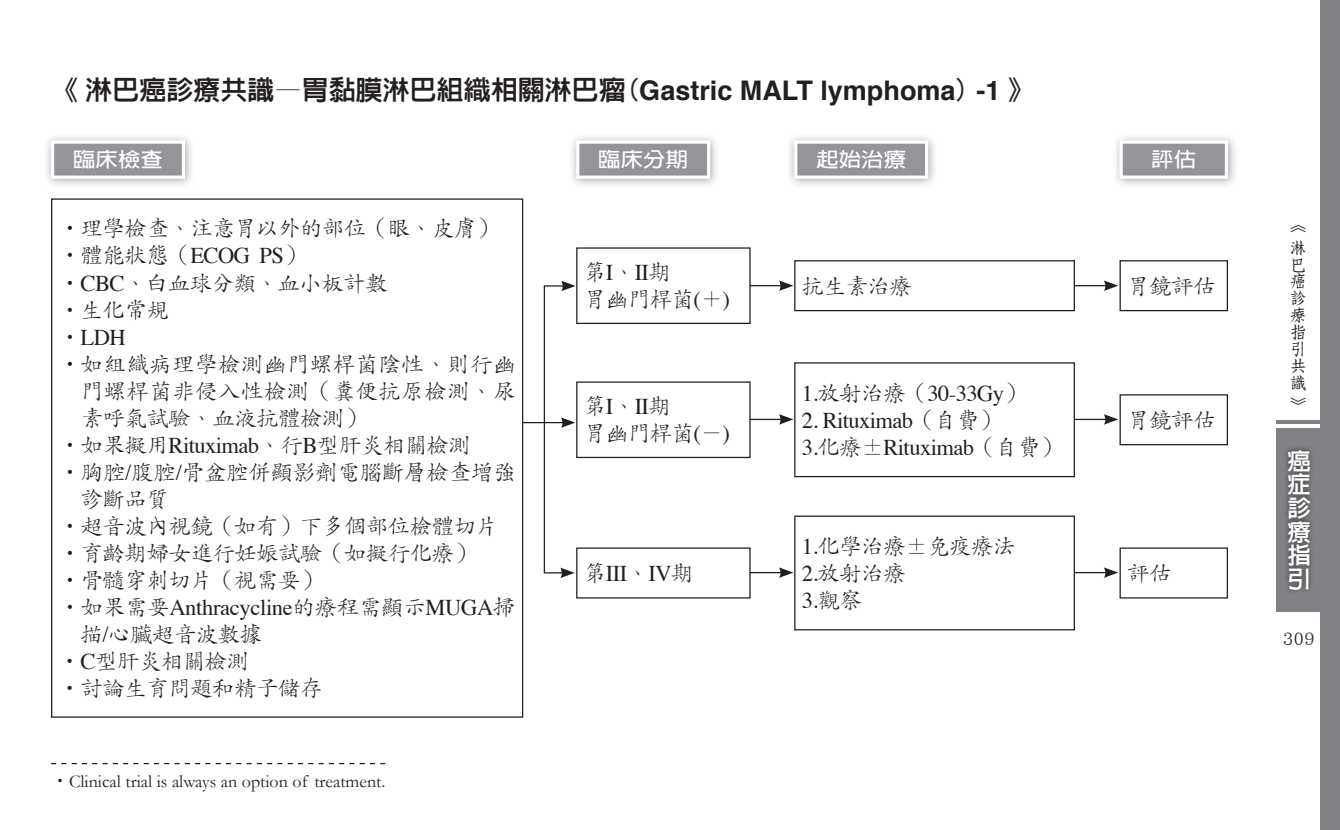
<style>
.page{position:relative;width:1340px;height:830px;background:#fff}
.page>*{position:absolute;margin:0;border:0;box-sizing:border-box;transform-origin:0 0}
.t1{font:800 27px "AR Hei B5";color:#231f20}
.t2{font:800 23.62px/23.6px "AR Hei B5";color:#fff;text-align:justify}
.t3{font:22.5px/27px "DF Kai Shu Std W3";letter-spacing:-.025em;color:#231f20}
.t4{font:22.5px/27px "Times";letter-spacing:-.025em;color:#231f20}
.t5{font:22.5px "DF Kai Shu Std W3";letter-spacing:.02em;color:#231f20}
.t6{font:700 20.25px "AR Hei B5";color:#fff;scale:1.11 1}
.t7{font:18px "Garamond";color:#231f20}
.t8{font:18px "DF Kai Shu Std W5";color:#231f20}
.t9{font:16.88px/16.9px "DF Fang Song Std W6";color:#231f20}
.s1{font-family:"Helvetica";font-weight:700}
.s2{font-family:"Times"}
.s3{font-family:"DF Kai Shu Std W3"}
.s4{font-family:"DF Kai Shu Std W5"}
</style>
<div class="page">
<div style="left:1320px;top:0;width:19px;height:829px;background:#808285"></div>
<div style="left:1276px;top:427px;width:63px;height:184px;background:#808285"></div>
<hr style="left:1276px;top:420px;width:63px;height:3px;background:#808285">
<div style="left:1282px;top:444px;width:31px;height:150px;background:#231f20;opacity:.75"></div>
<div style="left:568px;top:132px;width:151px;height:56px;background:#231f20;opacity:.4"></div>
<svg style="left:574px;top:139px;width:137px;height:41px"></svg>
<div style="left:43px;top:132px;width:151px;height:56px;background:#231f20;opacity:.4"></div>
<svg style="left:49px;top:139px;width:138px;height:41px"></svg>
<div style="left:786px;top:132px;width:151px;height:56px;background:#231f20;opacity:.4"></div>
<svg style="left:792px;top:139px;width:137px;height:41px"></svg>
<div style="left:1111px;top:132px;width:126px;height:56px;background:#231f20;opacity:.4"></div>
<svg style="left:1117px;top:139px;width:112px;height:41px"></svg>
<div style="left:794px;top:260px;width:280px;height:51px;border:1px solid #231f20"></div>
<div style="left:1119px;top:260px;width:108px;height:51px;border:1px solid #231f20"></div>
<div style="left:1119px;top:394px;width:108px;height:51px;border:1px solid #231f20"></div>
<div style="left:794px;top:362px;width:280px;height:115px;border:1px solid #231f20"></div>
<div style="left:1119px;top:547px;width:108px;height:51px;border:1px solid #231f20"></div>
<div style="left:794px;top:515px;width:280px;height:115px;border:1px solid #231f20"></div>
<div style="left:576px;top:247px;width:174px;height:77px;border:1px solid #231f20"></div>
<div style="left:576px;top:381px;width:174px;height:77px;border:1px solid #231f20"></div>
<div style="left:576px;top:547px;width:174px;height:51px;border:1px solid #231f20"></div>
<svg style="left:51px;top:762px;width:334px;height:1px"></svg>
<hr style="left:749px;top:571px;width:33px;height:2px;background:#231f20">
<svg style="left:779px;top:567px;width:14px;height:10px"></svg>
<hr style="left:749px;top:418px;width:33px;height:2px;background:#231f20">
<svg style="left:779px;top:414px;width:14px;height:10px"></svg>
<hr style="left:749px;top:285px;width:33px;height:1px;background:#231f20">
<svg style="left:779px;top:280px;width:14px;height:11px"></svg>
<hr style="left:1074px;top:285px;width:33px;height:1px;background:#231f20">
<svg style="left:1103px;top:280px;width:15px;height:11px"></svg>
<hr style="left:1074px;top:418px;width:33px;height:2px;background:#231f20">
<svg style="left:1103px;top:414px;width:15px;height:10px"></svg>
<hr style="left:1074px;top:571px;width:33px;height:2px;background:#231f20">
<svg style="left:1103px;top:567px;width:15px;height:10px"></svg>
<hr style="left:522px;top:422px;width:42px;height:1px;background:#231f20">
<svg style="left:543px;top:280px;width:32px;height:298px"></svg>
<p class="t1" style="left:51px;top:77px;width:985px">《淋巴癌診療共識—胃黏膜淋巴組織相關淋巴瘤(<span class="s1">Gastric MALT lymphoma</span>) <span class="s1">-1</span> 》</p>
<p class="t6" style="left:73px;top:149px;width:83px">臨床檢查</p>
<p class="t6" style="left:598px;top:149px;width:83px">臨床分期</p>
<p class="t6" style="left:816px;top:149px;width:83px">起始治療</p>
<p class="t6" style="left:1151px;top:149px;width:42px">評估</p>
<p class="t3" style="left:59px;top:214px;width:441px">‧理學檢查、注意胃以外的部位（眼、皮膚）‧體能狀態（<span class="s2">ECOG PS</span>）<br>‧<span class="s2">CBC</span>、白血球分類、血小板計數<br>‧生化常規</p>
<p class="t4" style="left:59px;top:321px;width:69px"><span class="s3">‧</span>LDH</p>
<p class="t5" style="left:59px;top:351px;width:458px">‧如組織病理學檢測幽門螺桿菌陰性、則行幽</p>
<p class="t5" style="left:81px;top:378px;width:436px">門螺桿菌非侵入性檢測（糞便抗原檢測、尿</p>
<p class="t3" style="left:81px;top:403px;width:287px">素呼氣試驗、血液抗體檢測）</p>
<p class="t3" style="left:59px;top:430px;width:414px">‧如果擬用<span class="s2">Rituximab</span>、行<span class="s2">B</span>型肝炎相關檢測</p>
<p class="t3" style="left:59px;top:457px;width:458px">‧胸腔<span class="s2">/</span>腹腔<span class="s2">/</span>骨盆腔併顯影劑電腦斷層檢查增強</p>
<p class="t3" style="left:81px;top:484px;width:90px">診斷品質</p>
<p class="t3" style="left:59px;top:511px;width:441px">‧超音波內視鏡（如有）下多個部位檢體切片</p>
<p class="t3" style="left:59px;top:538px;width:419px">‧育齡期婦女進行妊娠試驗（如擬行化療）</p>
<p class="t3" style="left:59px;top:565px;width:265px">‧骨髓穿刺切片（視需要）</p>
<p class="t4" style="left:59px;top:591px;width:458px"><span class="s3">‧如果需要</span>Anthracycline<span class="s3">的療程需顯示</span>MUGA<span class="s3">掃</span></p>
<p class="t3" style="left:59px;top:619px;width:265px;text-indent:22px">描<span class="s2">/</span>心臟超音波數據<br>‧<span class="s2">C</span>型肝炎相關檢測<br>‧討論生育問題和精子儲存</p>
<p class="t7" style="left:51px;top:770px;width:336px"><span class="s4">‧</span>Clinical trial is always an option of treatment.</p>
<p class="t3" style="left:584px;top:258px;width:148px">第<span class="s2">I</span>、<span class="s2">II</span>期<br>胃幽門桿菌<span class="s2">(</span>＋<span class="s2">)</span></p>
<p class="t3" style="left:584px;top:392px;width:148px">第<span class="s2">I</span>、<span class="s2">II</span>期<br>胃幽門桿菌<span class="s2">(</span>－<span class="s2">)</span></p>
<p class="t4" style="left:584px;top:558px;width:111px"><span class="s3">第</span>III<span class="s3">、</span>IV<span class="s3">期</span></p>
<p class="t3" style="left:801px;top:272px;width:112px">抗生素治療</p>
<p class="t3" style="left:1127px;top:272px;width:90px">胃鏡評估</p>
<p class="t4" style="left:801px;top:377px;width:225px">1.<span class="s3">放射治療（</span>30-33Gy<span class="s3">）</span></p>
<p class="t4" style="left:801px;top:404px;width:261px">2. Rituximab<span class="s3">（自費）<br></span>3.<span class="s3">化療±</span>Rituximab<span class="s3">（自費）</span></p>
<p class="t3" style="left:801px;top:532px;width:215px"><span class="s2">1.</span>化學治療±免疫療法<br><span class="s2">2.</span>放射治療</p>
<p class="t4" style="left:801px;top:585px;width:62px">3.<span class="s3">觀察</span></p>
<p class="t3" style="left:1127px;top:406px;width:90px">胃鏡評估</p>
<p class="t3" style="left:1127px;top:559px;width:46px">評估</p>
<p class="t9" style="left:1289px;top:213px;width:17px;line-height:22.5px">︽淋</p>
<p class="t9" style="left:1289px;top:255px;width:18px">巴癌診療指引共識</p>
<p class="t9" style="left:1289px;top:396px;width:17px">︾</p>
<p class="t2" style="left:1287px;top:448px;width:25px">癌症診療指引</p>
<p class="t8" style="left:1282px;top:628px;width:33px">309</p>
</div>
